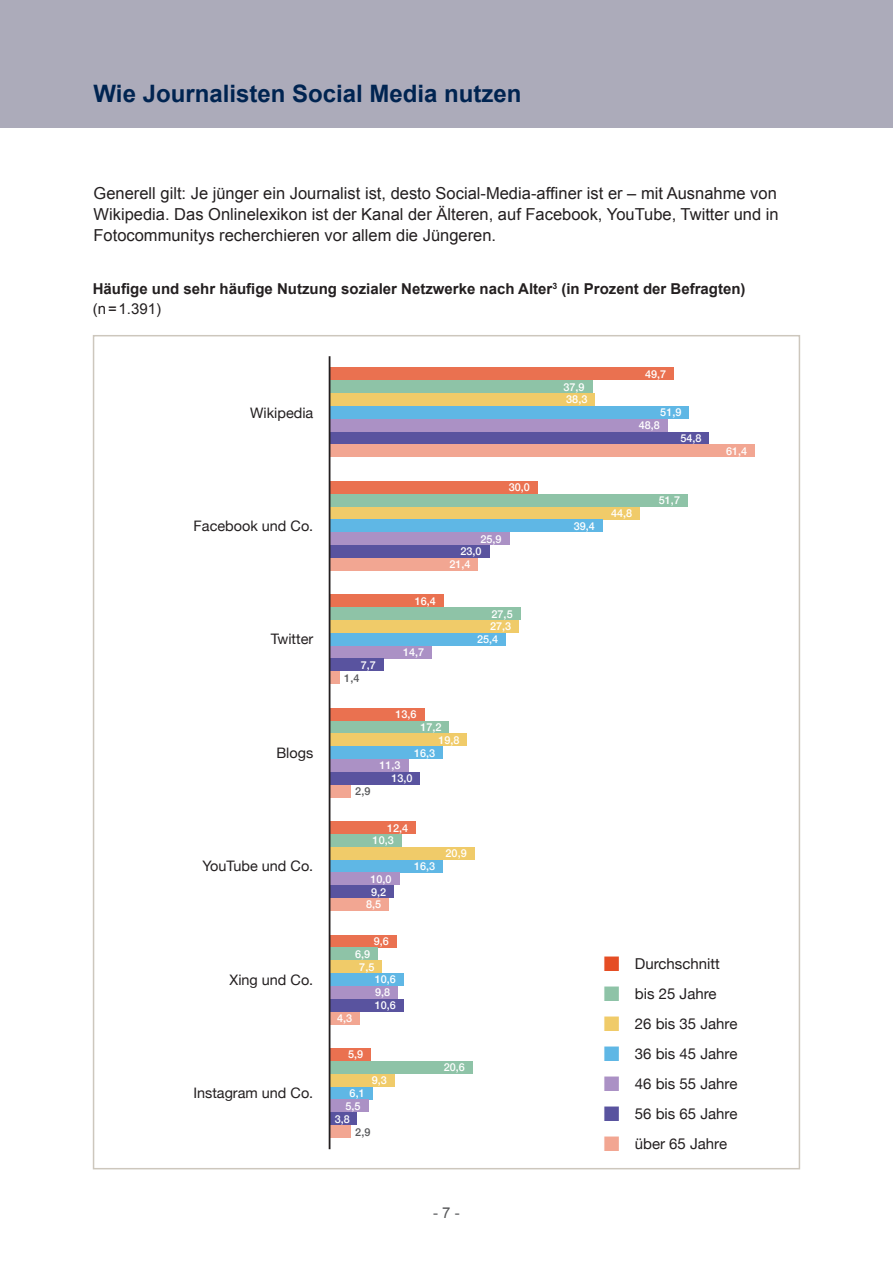
<style>
.page{position:relative;width:893px;height:1263px;background:#fff}
.page>*{position:absolute;margin:0;border:0;box-sizing:border-box;transform-origin:0 0}
.t1{font:700 24px "Arial";color:#002451}
.t2{font:16.5px/21px "Arial";color:#231f20;text-align:justify}
.t3{font:15px "Helvetica Neue";color:#231f20}
.t4{font:700 15px/19.5px "Arial";color:#231f20}
.t5{font:15px "Arial";color:#57585a}
.t6{font:14.4px "Helvetica Neue";color:#231f20}
.t7{font:500 10.8px/12.8px "Helvetica Neue";color:#fff}
.t8{font:500 10.8px "Helvetica Neue";color:#57585a}
.s1{font-weight:400}
.s2{color:#e54d24}
.s3{color:#8ec3a7}
.s4{color:#f0cb69}
.s5{color:#5fb7e5}
.s6{color:#ab91c5}
.s7{color:#59539f}
.s8{color:#f2a692}
</style>
<div class="page">
<div style="left:0;top:0;width:893px;height:128px;background:#acabba"></div>
<div style="left:330px;top:368px;width:344px;height:12px;background:#ea7150"></div>
<div style="left:330px;top:380px;width:262px;height:13px;background:#8ec3a7"></div>
<div style="left:330px;top:393px;width:265px;height:13px;background:#f0cb69"></div>
<div style="left:330px;top:406px;width:359px;height:13px;background:#5fb7e5"></div>
<div style="left:330px;top:419px;width:338px;height:13px;background:#ab91c5"></div>
<div style="left:330px;top:432px;width:379px;height:12px;background:#59539f"></div>
<div style="left:330px;top:444px;width:425px;height:13px;background:#f2a692"></div>
<div style="left:330px;top:481px;width:208px;height:13px;background:#ea7150"></div>
<div style="left:330px;top:494px;width:358px;height:13px;background:#8ec3a7"></div>
<div style="left:330px;top:507px;width:310px;height:12px;background:#f0cb69"></div>
<div style="left:330px;top:519px;width:273px;height:13px;background:#5fb7e5"></div>
<div style="left:330px;top:532px;width:179px;height:13px;background:#ab91c5"></div>
<div style="left:330px;top:545px;width:159px;height:13px;background:#59539f"></div>
<div style="left:330px;top:558px;width:148px;height:13px;background:#f2a692"></div>
<div style="left:330px;top:821px;width:86px;height:13px;background:#ea7150"></div>
<div style="left:330px;top:834px;width:71px;height:13px;background:#8ec3a7"></div>
<div style="left:330px;top:847px;width:144px;height:13px;background:#f0cb69"></div>
<div style="left:330px;top:860px;width:113px;height:12px;background:#5fb7e5"></div>
<div style="left:330px;top:872px;width:69px;height:13px;background:#ab91c5"></div>
<div style="left:330px;top:885px;width:64px;height:13px;background:#59539f"></div>
<div style="left:330px;top:898px;width:59px;height:13px;background:#f2a692"></div>
<div style="left:330px;top:935px;width:67px;height:12px;background:#ea7150"></div>
<div style="left:330px;top:947px;width:48px;height:13px;background:#8ec3a7"></div>
<div style="left:330px;top:960px;width:52px;height:13px;background:#f0cb69"></div>
<div style="left:330px;top:973px;width:73px;height:13px;background:#5fb7e5"></div>
<div style="left:330px;top:986px;width:68px;height:13px;background:#ab91c5"></div>
<div style="left:330px;top:999px;width:73px;height:12px;background:#59539f"></div>
<div style="left:330px;top:1011px;width:30px;height:13px;background:#f2a692"></div>
<div style="left:330px;top:594px;width:114px;height:13px;background:#ea7150"></div>
<div style="left:330px;top:607px;width:190px;height:13px;background:#8ec3a7"></div>
<div style="left:330px;top:620px;width:189px;height:13px;background:#f0cb69"></div>
<div style="left:330px;top:633px;width:176px;height:13px;background:#5fb7e5"></div>
<div style="left:330px;top:646px;width:102px;height:12px;background:#ab91c5"></div>
<div style="left:330px;top:658px;width:53px;height:13px;background:#59539f"></div>
<div style="left:330px;top:671px;width:10px;height:13px;background:#f2a692"></div>
<div style="left:330px;top:708px;width:94px;height:13px;background:#ea7150"></div>
<div style="left:330px;top:721px;width:119px;height:12px;background:#8ec3a7"></div>
<div style="left:330px;top:733px;width:137px;height:13px;background:#f0cb69"></div>
<div style="left:330px;top:746px;width:113px;height:13px;background:#5fb7e5"></div>
<div style="left:330px;top:759px;width:78px;height:13px;background:#ab91c5"></div>
<div style="left:330px;top:772px;width:90px;height:13px;background:#59539f"></div>
<div style="left:330px;top:785px;width:20px;height:12px;background:#f2a692"></div>
<div style="left:330px;top:1048px;width:41px;height:13px;background:#ea7150"></div>
<div style="left:330px;top:1061px;width:143px;height:13px;background:#8ec3a7"></div>
<div style="left:330px;top:1074px;width:64px;height:12px;background:#f0cb69"></div>
<div style="left:330px;top:1086px;width:42px;height:13px;background:#5fb7e5"></div>
<div style="left:330px;top:1099px;width:38px;height:13px;background:#ab91c5"></div>
<div style="left:330px;top:1112px;width:26px;height:13px;background:#59539f"></div>
<div style="left:330px;top:1125px;width:20px;height:13px;background:#f2a692"></div>
<hr style="left:329px;top:356px;width:1px;height:793px;background:#231f20">
<h1 class="t1" style="left:94px;top:78px;width:429px">Wie Journalisten Social Media nutzen</h1>
<p class="t2" style="left:94px;top:183px;width:687px">Generell gilt: Je jünger ein Journalist ist, desto Social-Media-affiner ist er – mit Ausnahme von Wikipedia. Das Onlinelexikon ist der Kanal der Älteren, auf Facebook, YouTube, Twitter und in Fotocommunitys recherchieren vor allem die Jüngeren.</p>
<p class="t4" style="left:93px;top:280px;width:654px">Häufige und sehr häufige Nutzung sozialer Netzwerke nach Alter<sup>3</sup> (in Prozent der Befragten) <span class="s1">(n=1.391)</span></p>
<p class="t7" style="left:645px;top:367px;width:23px">49,7</p>
<p class="t7" style="left:563px;top:380px;width:25px">37,9<br>38,3</p>
<p class="t6" style="left:250px;top:402px;width:65px">Wikipedia</p>
<p class="t7" style="left:660px;top:405px;width:23px">51,9</p>
<p class="t7" style="left:639px;top:418px;width:23px">48,8</p>
<p class="t7" style="left:680px;top:431px;width:23px">54,8</p>
<p class="t7" style="left:726px;top:444px;width:23px">61,4</p>
<p class="t7" style="left:509px;top:480px;width:23px">30,0</p>
<p class="t7" style="left:659px;top:493px;width:23px">51,7</p>
<p class="t6" style="left:194px;top:515px;width:121px">Facebook und Co.</p>
<p class="t7" style="left:574px;top:519px;width:23px">39,4</p>
<p class="t7" style="left:611px;top:506px;width:23px">44,8</p>
<p class="t7" style="left:480px;top:531px;width:23px">25,9</p>
<p class="t7" style="left:460px;top:544px;width:23px">23,0</p>
<p class="t7" style="left:449px;top:557px;width:23px">21,4</p>
<p class="t7" style="left:415px;top:594px;width:23px">16,4</p>
<p class="t6" style="left:271px;top:629px;width:44px">Twitter</p>
<p class="t7" style="left:492px;top:606px;width:23px">27,5</p>
<p class="t7" style="left:490px;top:619px;width:23px">27,3</p>
<p class="t7" style="left:477px;top:632px;width:23px">25,4</p>
<p class="t7" style="left:403px;top:645px;width:23px">14,7</p>
<p class="t7" style="left:361px;top:658px;width:17px">7,7</p>
<p class="t8" style="left:344px;top:669px;width:17px">1,4</p>
<p class="t7" style="left:395px;top:707px;width:23px">13,6</p>
<p class="t6" style="left:276px;top:742px;width:38px">Blogs</p>
<p class="t7" style="left:420px;top:720px;width:23px">17,2</p>
<p class="t7" style="left:438px;top:733px;width:23px">19,8</p>
<p class="t7" style="left:414px;top:745px;width:23px">16,3</p>
<p class="t7" style="left:391px;top:758px;width:23px;text-indent:-12px">11,3<br>13,0</p>
<p class="t8" style="left:355px;top:783px;width:17px">2,9</p>
<p class="t7" style="left:373px;top:820px;width:37px;text-indent:15px">12,4<br>10,3</p>
<p class="t6" style="left:202px;top:856px;width:112px">YouTube und Co.</p>
<p class="t7" style="left:414px;top:859px;width:23px">16,3</p>
<p class="t7" style="left:446px;top:846px;width:23px">20,9</p>
<p class="t7" style="left:371px;top:872px;width:23px">10,0</p>
<p class="t7" style="left:371px;top:884px;width:17px">9,2</p>
<p class="t7" style="left:366px;top:897px;width:17px">8,5</p>
<p class="t7" style="left:374px;top:934px;width:17px">9,6</p>
<p class="t6" style="left:229px;top:969px;width:85px">Xing und Co.</p>
<p class="t6" style="left:193px;top:1083px;width:121px">Instagram und Co.</p>
<p class="t7" style="left:355px;top:947px;width:21px;text-align:center">6,9<br>7,5</p>
<p class="t7" style="left:337px;top:1011px;width:17px">4,3</p>
<p class="t7" style="left:375px;top:972px;width:23px">10,6<br>9,8<br>10,6</p>
<p class="t7" style="left:348px;top:1047px;width:17px">5,9</p>
<p class="t7" style="left:372px;top:1073px;width:17px">9,3</p>
<p class="t7" style="left:350px;top:1086px;width:17px">6,1</p>
<p class="t7" style="left:345px;top:1098px;width:17px">5,5</p>
<p class="t7" style="left:335px;top:1111px;width:17px">3,8</p>
<p class="t8" style="left:355px;top:1123px;width:17px">2,9</p>
<p class="t7" style="left:444px;top:1060px;width:23px">20,6</p>
<p class="t3" style="left:604px;top:953px;width:118px"><span class="s2">■</span> Durchschnitt</p>
<p class="t3" style="left:604px;top:983px;width:114px"><span class="s3">■</span> bis 25 Jahre</p>
<p class="t3" style="left:604px;top:1013px;width:135px"><span class="s4">■</span> 26 bis 35 Jahre</p>
<p class="t3" style="left:604px;top:1043px;width:135px"><span class="s5">■</span> 36 bis 45 Jahre</p>
<p class="t3" style="left:604px;top:1073px;width:135px"><span class="s6">■</span> 46 bis 55 Jahre</p>
<p class="t3" style="left:604px;top:1103px;width:135px"><span class="s7">■</span> 56 bis 65 Jahre</p>
<p class="t3" style="left:604px;top:1133px;width:125px"><span class="s8">■</span> über 65 Jahre</p>
<p class="t5" style="left:433px;top:1203px;width:28px">- 7 -</p>
</div>
